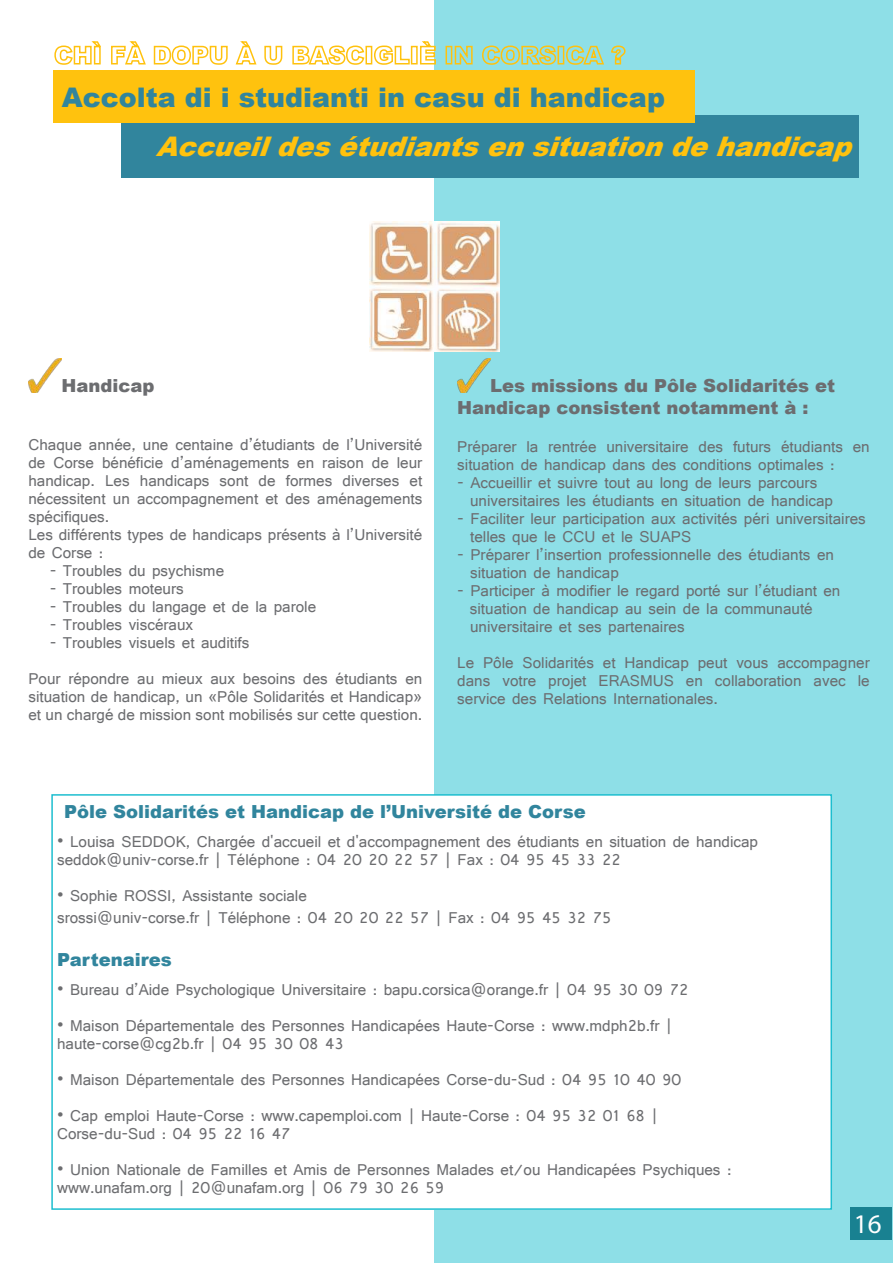
<style>
.page{position:relative;width:893px;height:1263px;background:#fff}
.page>*{position:absolute;margin:0;border:0;box-sizing:border-box;transform-origin:0 0}
.t1{font:italic 900 27px "Arial";color:#ffc20e}
.t2{font:900 27px "Arial";color:#31859d}
.t3{font:27px "Myriad Pro";color:#fff}
.t4{font:900 18px/21.6px "Arial";color:#6c6d70}
.t5{font:900 18px "Arial";color:#31859d}
.t6{font:16.5px/18px "Shruti";color:#6c6d70}
</style>
<div class="page">
<div style="left:434px;top:0;width:459px;height:1263px;background:#8edfe7"></div>
<img style="left:457px;top:358px;width:33px;height:34px">
<img style="left:369px;top:221px;width:130px;height:130px">
<img style="left:28px;top:358px;width:33px;height:34px">
<div style="left:121px;top:115px;width:738px;height:63px;background:#31859d"></div>
<div style="left:53px;top:71px;width:642px;height:52px;background:#ffc20e"></div>
<div style="left:52px;top:795px;width:779px;height:414px;background:#fff"></div>
<div style="left:51px;top:794px;width:781px;height:416px;border:2px solid #1dbecf"></div>
<svg style="left:54px;top:41px;width:47px;height:24px"></svg>
<svg style="left:111px;top:41px;width:35px;height:24px"></svg>
<svg style="left:153px;top:45px;width:75px;height:20px"></svg>
<svg style="left:235px;top:41px;width:22px;height:24px"></svg>
<svg style="left:264px;top:45px;width:19px;height:20px"></svg>
<svg style="left:292px;top:45px;width:73px;height:20px"></svg>
<div style="left:365px;top:46px;width:7px;height:18px;border:2px solid #ffc20e"></div>
<svg style="left:374px;top:45px;width:36px;height:20px"></svg>
<div style="left:411px;top:46px;width:7px;height:18px;border:2px solid #ffc20e"></div>
<svg style="left:420px;top:41px;width:16px;height:24px"></svg>
<div style="left:446px;top:46px;width:6px;height:18px;border:2px solid #ffc20e"></div>
<svg style="left:454px;top:45px;width:19px;height:20px"></svg>
<svg style="left:482px;top:45px;width:75px;height:20px"></svg>
<div style="left:557px;top:46px;width:7px;height:18px;border:2px solid #ffc20e"></div>
<svg style="left:566px;top:45px;width:60px;height:20px"></svg>
<div style="left:850px;top:1206px;width:41px;height:33px;background:#198191"></div>
<h1 class="t2" style="left:62px;top:77px;width:605px">Accolta di i studianti in casu di handicap</h1>
<h1 class="t1" style="left:156px;top:126px;width:709px">Accueildesétudiantsensituationdehandicap</h1>
<p class="t4" style="left:61px;top:374px;width:95px">Handicap</p>
<p class="t6" style="left:28px;top:435px;width:395px">Chaque année, une centaine d’étudiants de l’Université de Corse bénéficie d’aménagements en raison de leur handicap. Les handicaps sont de formes diverses et nécessitent un accompagnement et des aménagements spécifiques.<br>Les différents types de handicaps présents à l’Université de Corse :</p>
<p class="t6" style="left:50px;top:561px;width:176px">- Troubles du psychisme</p>
<p class="t6" style="left:50px;top:579px;width:136px">- Troubles moteurs</p>
<p class="t6" style="left:50px;top:597px;width:268px">- Troubles du langage et de la parole</p>
<p class="t6" style="left:50px;top:615px;width:145px">- Troubles viscéraux</p>
<p class="t6" style="left:28px;top:624px;width:395px;line-height:36px;text-indent:21px">- Troubles visuels et auditifs<br>Pour répondre au mieux aux besoins des étudiants en</p>
<p class="t6" style="left:28px;top:687px;width:395px">situation de handicap, un «Pôle Solidarités et Handicap» et un chargé de mission sont mobilisés sur cette question.</p>
<p class="t4" style="left:457px;top:374px;width:379px;text-indent:33px">Les missions du Pôle Solidarités et<br>Handicap consistent notamment à :</p>
<p class="t6" style="left:457px;top:437px;width:414px">Préparer la rentrée universitaire des futurs étudiants en situation de handicap dans des conditions optimales :</p>
<p class="t6" style="left:470px;top:473px;width:364px;text-indent:-13px">- Accueillir et suivre tout au long de leurs parcours universitaires les étudiants en situation de handicap</p>
<p class="t6" style="left:470px;top:509px;width:397px;text-indent:-13px">- Faciliter leur participation aux activités péri universitaires telles que le CCU et le SUAPS</p>
<p class="t6" style="left:470px;top:545px;width:365px;text-indent:-13px">- Préparer l’insertion professionnelle des étudiants en situation de handicap</p>
<p class="t6" style="left:470px;top:581px;width:372px;text-indent:-13px">- Participer à modifier le regard porté sur l’étudiant en situation de handicap au sein de la communauté universitaire et ses partenaires</p>
<p class="t6" style="left:457px;top:653px;width:414px;text-align:justify">Le Pôle Solidarités et Handicap peut vous accompagner dans votre projet ERASMUS en collaboration avec le service des Relations Internationales.</p>
<p class="t5" style="left:64px;top:799px;width:523px">Pôle Solidarités et Handicap de l’Université de Corse</p>
<p class="t6" style="left:57px;top:832px;width:702px">• Louisa SEDDOK, Chargée d'accueil et d'accompagnement des étudiants en situation de handicap seddok@univ-corse.fr | Téléphone : 04 20 20 22 57 | Fax : 04 95 45 33 22</p>
<p class="t6" style="left:57px;top:884px;width:556px;line-height:21.6px">• Sophie ROSSI, Assistante sociale<br>srossi@univ-corse.fr | Téléphone : 04 20 20 22 57 | Fax : 04 95 45 32 75</p>
<p class="t5" style="left:57px;top:946px;width:116px">Partenaires</p>
<p class="t6" style="left:57px;top:980px;width:633px">• Bureau d’Aide Psychologique Universitaire : bapu.corsica@orange.fr | 04 95 30 09 72</p>
<p class="t6" style="left:57px;top:1016px;width:617px">• Maison Départementale des Personnes Handicapées Haute-Corse : www.mdph2b.fr | haute-corse@cg2b.fr | 04 95 30 08 43</p>
<p class="t6" style="left:57px;top:1070px;width:626px">• Maison Départementale des Personnes Handicapées Corse-du-Sud : 04 95 10 40 90</p>
<p class="t6" style="left:57px;top:1106px;width:602px">• Cap emploi Haute-Corse : www.capemploi.com | Haute-Corse : 04 95 32 01 68 |<br>Corse-du-Sud : 04 95 22 16 47</p>
<p class="t6" style="left:57px;top:1160px;width:676px">• Union Nationale de Familles et Amis de Personnes Malades et/ou Handicapées Psychiques : www.unafam.org | 20@unafam.org | 06 79 30 26 59</p>
<h1 class="t3" style="left:854px;top:1207px;width:29px">16</h1>
</div>
